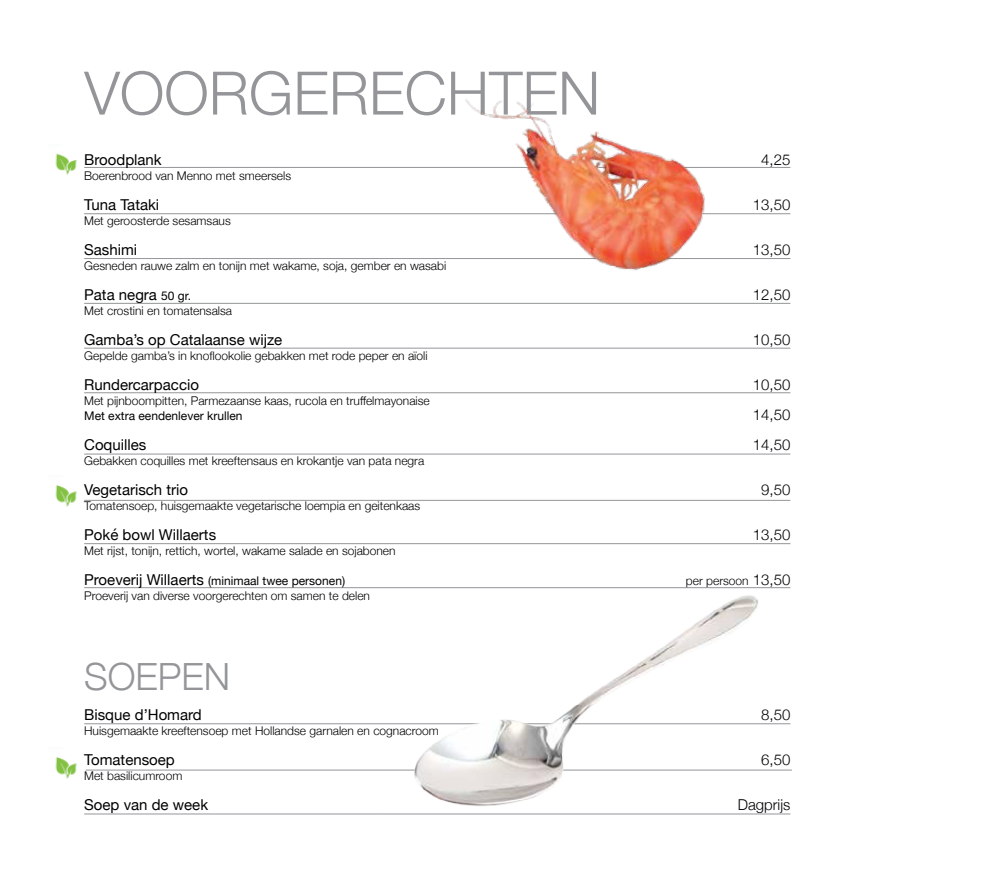
<style>
.page{position:relative;width:1004px;height:893px;background:#fff}
.page>*{position:absolute;margin:0;border:0;box-sizing:border-box;transform-origin:0 0}
.t1{font:300 60px "Helvetica Neue";color:#939598}
.t2{font:300 37.5px "Helvetica Neue";color:#939598}
.t3{font:15px "Helvetica Neue";color:#000}
.t4{font:300 15px "Helvetica Neue";color:#000}
.t5{font:300 12px "Helvetica Neue";color:#000}
.t6{font:12px "Helvetica Neue";color:#000}
.s1{font-size:12px}
.s2{font-size:15px}
</style>
<div class="page">
<img style="left:55px;top:153px;width:22px;height:22px">
<img style="left:55px;top:485px;width:22px;height:22px">
<img style="left:55px;top:757px;width:22px;height:21px">
<hr style="left:84px;top:587px;width:706px;height:1px;background:#939598">
<hr style="left:84px;top:167px;width:706px;height:1px;background:#939598">
<hr style="left:84px;top:213px;width:706px;height:1px;background:#939598">
<hr style="left:84px;top:258px;width:706px;height:1px;background:#939598">
<hr style="left:84px;top:303px;width:706px;height:1px;background:#939598">
<hr style="left:84px;top:348px;width:706px;height:1px;background:#939598">
<hr style="left:84px;top:392px;width:706px;height:1px;background:#939598">
<hr style="left:84px;top:454px;width:706px;height:1px;background:#939598">
<hr style="left:84px;top:500px;width:706px;height:1px;background:#939598">
<hr style="left:84px;top:543px;width:706px;height:1px;background:#939598">
<hr style="left:84px;top:814px;width:706px;height:1px;background:#939598">
<hr style="left:84px;top:723px;width:706px;height:1px;background:#939598">
<hr style="left:86px;top:770px;width:705px;height:1px;background:#939598">
<img style="left:320px;top:543px;width:472px;height:272px">
<img style="left:437px;top:99px;width:308px;height:172px">
<h1 class="t1" style="left:84px;top:45px;width:517px">VOORGERECHTEN</h1>
<p class="t3" style="left:84px;top:149px;width:79px">Broodplank</p>
<p class="t4" style="left:761px;top:148px;width:31px">4,25</p>
<p class="t5" style="left:84px;top:166px;width:208px">Boerenbrood van Menno met smeersels</p>
<p class="t3" style="left:84px;top:194px;width:77px">Tuna Tataki</p>
<p class="t4" style="left:752px;top:193px;width:39px">13,50</p>
<p class="t5" style="left:84px;top:211px;width:148px">Met geroosterde sesamsaus</p>
<p class="t3" style="left:84px;top:239px;width:55px">Sashimi</p>
<p class="t4" style="left:752px;top:238px;width:39px">13,50</p>
<p class="t5" style="left:84px;top:256px;width:363px">Gesneden rauwe zalm en tonijn met wakame, soja, gember en wasabi</p>
<p class="t3" style="left:84px;top:284px;width:108px">Pata negra <span class="s1">50 gr.</span></p>
<p class="t4" style="left:752px;top:283px;width:39px">12,50</p>
<p class="t5" style="left:84px;top:301px;width:149px">Met crostini en tomatensalsa</p>
<p class="t3" style="left:84px;top:329px;width:200px">Gamba’s op Catalaanse wijze</p>
<p class="t4" style="left:752px;top:328px;width:39px">10,50</p>
<p class="t5" style="left:84px;top:346px;width:345px">Gepelde gamba’s in knoflookolie gebakken met rode peper en aïoli</p>
<p class="t3" style="left:84px;top:374px;width:116px">Rundercarpaccio</p>
<p class="t4" style="left:752px;top:373px;width:39px">10,50</p>
<p class="t5" style="left:84px;top:391px;width:347px">Met pijnboompitten, Parmezaanse kaas, rucola en truffelmayonaise</p>
<p class="t6" style="left:84px;top:407px;width:160px">Met extra eendenlever krullen</p>
<p class="t4" style="left:752px;top:403px;width:39px">14,50</p>
<p class="t3" style="left:84px;top:434px;width:64px">Coquilles</p>
<p class="t4" style="left:752px;top:433px;width:39px">14,50</p>
<p class="t5" style="left:84px;top:451px;width:341px">Gebakken coquilles met kreeftensaus en krokantje van pata negra</p>
<p class="t3" style="left:84px;top:479px;width:105px">Vegetarisch trio</p>
<p class="t4" style="left:761px;top:478px;width:31px">9,50</p>
<p class="t5" style="left:84px;top:496px;width:337px">Tomatensoep, huisgemaakte vegetarische loempia en geitenkaas</p>
<p class="t3" style="left:84px;top:524px;width:133px">Poké bowl Willaerts</p>
<p class="t4" style="left:752px;top:523px;width:39px">13,50</p>
<p class="t5" style="left:84px;top:541px;width:313px">Met rijst, tonijn, rettich, wortel, wakame salade en sojabonen</p>
<p class="t6" style="left:84px;top:572px;width:262px"><span class="s2">Proeverij Willaerts</span> (minimaal twee personen)</p>
<p class="t5" style="left:686px;top:571px;width:106px">per persoon <span class="s2">13,50</span></p>
<p class="t5" style="left:84px;top:586px;width:287px">Proeverij van diverse voorgerechten om samen te delen</p>
<h2 class="t2" style="left:84px;top:647px;width:147px">SOEPEN</h2>
<p class="t3" style="left:84px;top:704px;width:119px">Bisque d’Homard</p>
<p class="t4" style="left:761px;top:703px;width:31px">8,50</p>
<p class="t5" style="left:84px;top:721px;width:356px">Huisgemaakte kreeftensoep met Hollandse garnalen en cognacroom</p>
<p class="t3" style="left:84px;top:749px;width:92px">Tomatensoep</p>
<p class="t4" style="left:761px;top:748px;width:31px">6,50</p>
<p class="t5" style="left:84px;top:766px;width:100px">Met basilicumroom</p>
<p class="t3" style="left:84px;top:794px;width:125px">Soep van de week</p>
<p class="t4" style="left:737px;top:793px;width:54px">Dagprijs</p>
</div>
